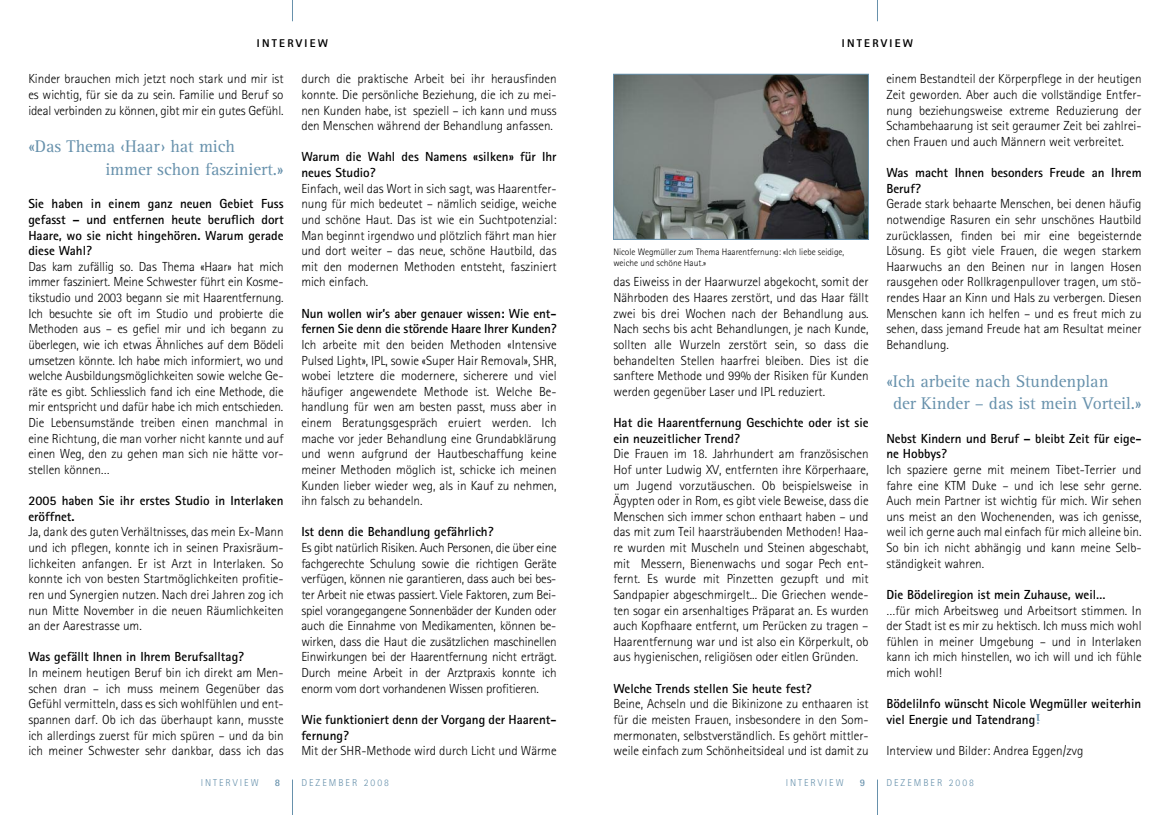
<style>
.page{position:relative;width:1170px;height:815px;background:#fff}
.page>*{position:absolute;margin:0;border:0;box-sizing:border-box;transform-origin:0 0}
.t1{font:17.5px/22.5px "Rotis Serif";color:#6791ac}
.t2{font:700 14.88px "Rotis Serif";color:#6791ac}
.t3{font:300 13.12px/15.6px "Rotis Sans Serif";color:#000;text-align:justify}
.t4{font:700 13.12px/15.6px "Rotis Sans Serif";color:#000}
.t5{font:800 11.25px "Rotis Sans Serif";letter-spacing:.2em;color:#000}
.t6{font:300 10px "Rotis Sans Serif";letter-spacing:.2em;color:#6791ac}
.t7{font:700 10px "Rotis Sans Serif";color:#6791ac}
.t8{font:300 9.38px/11.2px "Rotis Sans Serif";color:#000}
</style>
<div class="page">
<hr style="left:877px;top:780px;width:1px;height:35px;background:#6791ac">
<svg style="left:877px;top:0;width:1px;height:21px"></svg>
<hr style="left:292px;top:780px;width:1px;height:35px;background:#6791ac">
<svg style="left:292px;top:0;width:1px;height:21px"></svg>
<img style="left:615px;top:76px;width:251px;height:162px">
<div style="left:613px;top:74px;width:255px;height:166px;border:1px solid #6791ac"></div>
<p class="t5" style="left:257px;top:39px;width:73px">INTERVIEW</p>
<p class="t5" style="left:841px;top:39px;width:73px">INTERVIEW</p>
<p class="t3" style="left:886px;top:72px;width:257px">einem Bestandteil der Körperpflege in der heutigen Zeit geworden. Aber auch die vollständige Entfer&shy;nung beziehungsweise extreme Reduzierung der Schambehaarung ist seit geraumer Zeit bei zahlrei&shy;chen Frauen und auch Männern weit verbreitet.</p>
<p class="t4" style="left:886px;top:166px;width:257px">Was macht Ihnen besonders Freude an Ihrem<br>Beruf?</p>
<p class="t3" style="left:886px;top:197px;width:257px">Gerade stark behaarte Menschen, bei denen häufig notwendige Rasuren ein sehr unschönes Hautbild zurücklassen, finden bei mir eine begeisternde Lösung. Es gibt viele Frauen, die wegen starkem Haarwuchs an den Beinen nur in langen Hosen rausgehen oder Rollkragenpullover tragen, um stö&shy;rendes Haar an Kinn und Hals zu verbergen. Diesen Menschen kann ich helfen – und es freut mich zu sehen, dass jemand Freude hat am Resultat meiner Behandlung.</p>
<p class="t3" style="left:301px;top:72px;width:257px">durch die praktische Arbeit bei ihr herausfinden konnte. Die persönliche Beziehung, die ich zu mei&shy;nen Kunden habe, ist speziell – ich kann und muss den Menschen während der Behandlung anfassen.</p>
<p class="t4" style="left:301px;top:150px;width:257px">Warum die Wahl des Namens «silken» für Ihr neues Studio?</p>
<p class="t3" style="left:301px;top:182px;width:257px">Einfach, weil das Wort in sich sagt, was Haarentfer&shy;nung für mich bedeutet – nämlich seidige, weiche und schöne Haut. Das ist wie ein Suchtpotenzial:<br>Man beginnt irgendwo und plötzlich fährt man hier und dort weiter – das neue, schöne Hautbild, das mit den modernen Methoden entsteht, fasziniert mich einfach.</p>
<p class="t4" style="left:301px;top:307px;width:257px">Nun wollen wir’s aber genauer wissen: Wie ent&shy;fernen Sie denn die störende Haare Ihrer Kunden?</p>
<p class="t3" style="left:301px;top:338px;width:257px">Ich arbeite mit den beiden Methoden «Intensive Pulsed Light», IPL, sowie «Super Hair Removal», SHR, wobei letztere die modernere, sicherere und viel häufiger angewendete Methode ist. Welche Be&shy;handlung für wen am besten passt, muss aber in einem Beratungsgespräch eruiert werden. Ich mache vor jeder Behandlung eine Grundabklärung und wenn aufgrund der Hautbeschaffung keine meiner Methoden möglich ist, schicke ich meinen Kunden lieber wieder weg, als in Kauf zu nehmen, ihn falsch zu behandeln.</p>
<p class="t4" style="left:301px;top:525px;width:194px">Ist denn die Behandlung gefährlich?</p>
<p class="t3" style="left:301px;top:541px;width:257px">Es gibt natürlich Risiken. Auch Personen, die über eine fachgerechte Schulung sowie die richtigen Geräte verfügen, können nie garantieren, dass auch bei bes&shy;ter Arbeit nie etwas passiert. Viele Faktoren, zum Bei&shy;spiel vorangegangene Sonnenbäder der Kunden oder auch die Einnahme von Medikamenten, können be&shy;wirken, dass die Haut die zusätzlichen maschinellen Einwirkungen bei der Haarentfernung nicht erträgt.<br>Durch meine Arbeit in der Arztpraxis konnte ich enorm vom dort vorhandenen Wissen profitieren.</p>
<p class="t4" style="left:301px;top:713px;width:257px">Wie funktioniert denn der Vorgang der Haarent&shy;fernung?</p>
<p class="t3" style="left:301px;top:744px;width:257px">Mit der SHR-Methode wird durch Licht und Wärme</p>
<p class="t3" style="left:28px;top:72px;width:257px">Kinder brauchen mich jetzt noch stark und mir ist es wichtig, für sie da zu sein. Familie und Beruf so ideal verbinden zu können, gibt mir ein gutes Gefühl.</p>
<h1 class="t1" style="left:105px;top:137px;width:180px;text-indent:-77px">«Das Thema ‹Haar› hat mich immer schon fasziniert.»</h1>
<p class="t4" style="left:28px;top:197px;width:257px;text-align:justify">Sie haben in einem ganz neuen Gebiet Fuss gefasst – und entfernen heute beruflich dort Haare, wo sie nicht hingehören. Warum gerade diese Wahl?</p>
<p class="t3" style="left:28px;top:260px;width:257px">Das kam zufällig so. Das Thema «Haar» hat mich immer fasziniert. Meine Schwester führt ein Kosme&shy;tikstudio und 2003 begann sie mit Haarentfernung.<br>Ich besuchte sie oft im Studio und probierte die Methoden aus – es gefiel mir und ich begann zu überlegen, wie ich etwas Ähnliches auf dem Bödeli umsetzen könnte. Ich habe mich informiert, wo und welche Ausbildungsmöglichkeiten sowie welche Ge&shy;räte es gibt. Schliesslich fand ich eine Methode, die mir entspricht und dafür habe ich mich entschieden.<br>Die Lebensumstände treiben einen manchmal in eine Richtung, die man vorher nicht kannte und auf einen Weg, den zu gehen man sich nie hätte vor&shy;stellen können…</p>
<p class="t4" style="left:28px;top:494px;width:257px">2005 haben Sie ihr erstes Studio in Interlaken eröffnet.</p>
<p class="t3" style="left:28px;top:525px;width:257px">Ja, dank des guten Verhältnisses, das mein Ex-Mann und ich pflegen, konnte ich in seinen Praxisräum&shy;lichkeiten anfangen. Er ist Arzt in Interlaken. So konnte ich von besten Startmöglichkeiten profitie&shy;ren und Synergien nutzen. Nach drei Jahren zog ich nun Mitte November in die neuen Räumlichkeiten an der Aarestrasse um.</p>
<p class="t4" style="left:28px;top:650px;width:217px">Was gefällt Ihnen in Ihrem Berufsalltag?</p>
<p class="t3" style="left:28px;top:666px;width:257px">In meinem heutigen Beruf bin ich direkt am Men&shy;schen dran – ich muss meinem Gegenüber das Gefühl vermitteln, dass es sich wohlfühlen und ent&shy;spannen darf. Ob ich das überhaupt kann, musste ich allerdings zuerst für mich spüren – und da bin ich meiner Schwester sehr dankbar, dass ich das</p>
<p class="t8" style="left:613px;top:247px;width:232px">Nicole Wegmüller zum Thema Haarentfernung: «Ich liebe seidige, weiche und schöne Haut.»</p>
<p class="t3" style="left:613px;top:275px;width:257px">das Eiweiss in der Haarwurzel abgekocht, somit der Nährboden des Haares zerstört, und das Haar fällt zwei bis drei Wochen nach der Behandlung aus.<br>Nach sechs bis acht Behandlungen, je nach Kunde, sollten alle Wurzeln zerstört sein, so dass die behandelten Stellen haarfrei bleiben. Dies ist die sanftere Methode und 99% der Risiken für Kunden werden gegenüber Laser und IPL reduziert.</p>
<p class="t4" style="left:613px;top:416px;width:257px">Hat die Haarentfernung Geschichte oder ist sie ein neuzeitlicher Trend?</p>
<p class="t3" style="left:613px;top:447px;width:257px">Die Frauen im 18. Jahrhundert am französischen Hof unter Ludwig XV, entfernten ihre Körperhaare, um Jugend vorzutäuschen. Ob beispielsweise in Ägypten oder in Rom, es gibt viele Beweise, dass die Menschen sich immer schon enthaart haben – und das mit zum Teil haarsträubenden Methoden! Haa&shy;re wurden mit Muscheln und Steinen abgeschabt, mit Messern, Bienenwachs und sogar Pech ent&shy;fernt. Es wurde mit Pinzetten gezupft und mit Sandpapier abgeschmirgelt... Die Griechen wende&shy;ten sogar ein arsenhaltiges Präparat an. Es wurden auch Kopfhaare entfernt, um Perücken zu tragen – Haarentfernung war und ist also ein Körperkult, ob aus hygienischen, religiösen oder eitlen Gründen.</p>
<p class="t4" style="left:613px;top:682px;width:200px">Welche Trends stellen Sie heute fest?</p>
<p class="t3" style="left:613px;top:697px;width:257px">Beine, Achseln und die Bikinizone zu enthaaren ist für die meisten Frauen, insbesondere in den Som&shy;mermonaten, selbstverständlich. Es gehört mittler&shy;weile einfach zum Schönheitsideal und ist damit zu</p>
<h1 class="t1" style="left:892px;top:372px;width:250px;text-indent:-7px">«Ich arbeite nach Stundenplan<br>der Kinder – das ist mein Vorteil.»</h1>
<p class="t4" style="left:886px;top:432px;width:257px">Nebst Kindern und Beruf – bleibt Zeit für eige&shy;ne Hobbys?</p>
<p class="t3" style="left:886px;top:463px;width:257px">Ich spaziere gerne mit meinem Tibet-Terrier und fahre eine KTM Duke – und ich lese sehr gerne.<br>Auch mein Partner ist wichtig für mich. Wir sehen uns meist an den Wochenenden, was ich genisse, weil ich gerne auch mal einfach für mich alleine bin.<br>So bin ich nicht abhängig und kann meine Selb&shy;ständigkeit wahren.</p>
<p class="t4" style="left:886px;top:588px;width:221px">Die Bödeliregion ist mein Zuhause, weil…</p>
<p class="t3" style="left:886px;top:604px;width:257px">…für mich Arbeitsweg und Arbeitsort stimmen. In der Stadt ist es mir zu hektisch. Ich muss mich wohl fühlen in meiner Umgebung – und in Interlaken kann ich mich hinstellen, wo ich will und ich fühle mich wohl!</p>
<p class="t4" style="left:886px;top:697px;width:256px">BödeliInfo wünscht Nicole Wegmüller weiterhin viel Energie und Tatendrang</p>
<p class="t3" style="left:886px;top:744px;width:198px">Interview und Bilder: Andrea Eggen/zvg</p>
<p class="t2" style="left:1040px;top:723px;width:6px;rotate:-180deg">i</p>
<p class="t6" style="left:201px;top:780px;width:59px">INTERVIEW</p>
<p class="t7" style="left:275px;top:780px;width:7px">8</p>
<p class="t6" style="left:301px;top:780px;width:89px">DEZEMBER 2008</p>
<p class="t6" style="left:785px;top:780px;width:59px">INTERVIEW</p>
<p class="t7" style="left:859px;top:780px;width:7px">9</p>
<p class="t6" style="left:886px;top:780px;width:89px">DEZEMBER 2008</p>
</div>
